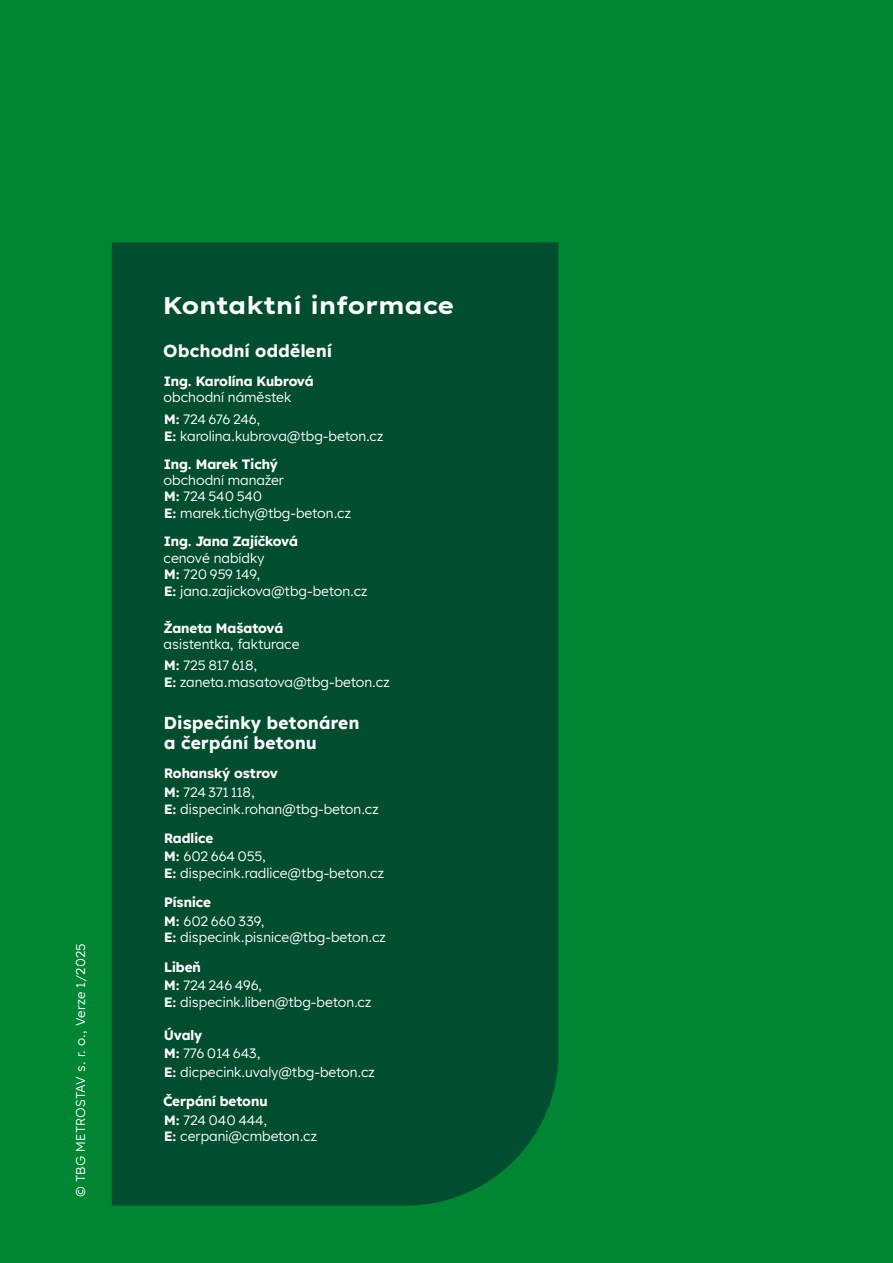
<style>
.page{position:relative;width:893px;height:1263px;background:#008533}
.page>*{position:absolute;margin:0;border:0;box-sizing:border-box;transform-origin:0 0}
.t1{font:700 24px "Lexend Exa HM";letter-spacing:.03em;color:#fff}
.t2{font:700 17.25px/19.8px "Lexend HM";letter-spacing:.02em;color:#fff}
.t3{font:13.5px/16.5px "Lexend HM";color:#fff}
.t4{font:700 13.5px/18.6px "Lexend HM";color:#fff}
.t5{font:12.75px "Lexend HM";letter-spacing:.01em;color:#fff}
.s1{font-weight:700}
.s2{font-weight:400}
</style>
<div class="page">
<div style="left:112px;top:242px;width:446px;height:963px;background:#014d2f"></div>
<p class="t5" style="left:71px;top:1197px;width:255px;rotate:-90deg">© TBG METROSTAV s. r. o., Verze 1/2025</p>
<h1 class="t1" style="left:163px;top:287px;width:292px">Kontaktní informace</h1>
<p class="t2" style="left:163px;top:340px;width:170px">Obchodní oddělení</p>
<p class="t4" style="left:164px;top:371px;width:151px">Ing. Karolína Kubrová</p>
<p class="t3" style="left:164px;top:385px;width:129px;line-height:22.5px">obchodní náměstek<br><span class="s1">M:</span> 724 676 246,</p>
<p class="t3" style="left:164px;top:421px;width:221px;line-height:28.5px"><span class="s1">E:</span> karolina.kubrova@tbg-beton.cz<br><span class="s1">Ing. Marek Tichý</span></p>
<p class="t3" style="left:164px;top:471px;width:189px">obchodní manažer<br><span class="s1">M:</span> 724 540 540<br><span class="s1">E:</span> marek.tichy@tbg-‑ beton.cz</p>
<p class="t4" style="left:164px;top:531px;width:135px">Ing. Jana Zajíčková</p>
<p class="t3" style="left:164px;top:549px;width:205px">cenové nabídky<br><span class="s1">M:</span> 720 959 149,<br><span class="s1">E:</span> jana.zajickova@tbg-beton.cz</p>
<p class="t4" style="left:164px;top:618px;width:121px">Žaneta Mašatová</p>
<p class="t3" style="left:164px;top:633px;width:137px;line-height:20.7px">asistentka, fakturace<br><span class="s1">M:</span> 725 817 618,</p>
<p class="t3" style="left:164px;top:673px;width:227px"><span class="s1">E:</span> zaneta.masatova@tbg-‑beton.cz</p>
<p class="t2" style="left:164px;top:712px;width:197px">Dispečinky betonáren a čerpání betonu</p>
<p class="t4" style="left:164px;top:763px;width:115px">Rohanský ostrov<br>M: <span class="s2">724 371 118,</span></p>
<p class="t3" style="left:164px;top:793px;width:216px;line-height:29.2px"><span class="s1">E:</span> dispecink.rohan@tbg-‑beton.cz<br><span class="s1">Radlice</span></p>
<p class="t3" style="left:164px;top:847px;width:222px"><span class="s1">M:</span> 602 664 055,<br><span class="s1">E:</span> dispecink.radlice@tbg-‑beton.cz</p>
<p class="t3" style="left:164px;top:892px;width:102px;line-height:18.6px"><span class="s1">Písnice<br>M:</span> 602 660 339,</p>
<p class="t3" style="left:164px;top:922px;width:223px;line-height:29.2px"><span class="s1">E:</span> dispecink.pisnice@tbg-‑beton.cz<br><span class="s1">Libeň</span></p>
<p class="t3" style="left:164px;top:976px;width:209px"><span class="s1">M:</span> 724 246 496,<br><span class="s1">E:</span> dispecink.liben@tbg-‑beton.cz</p>
<p class="t3" style="left:164px;top:1025px;width:212px;line-height:18.6px"><span class="s1">Úvaly<br>M:</span> 776 014 643,<br><span class="s1">E:</span> dicpecink.uvaly@tbg-beton.cz</p>
<p class="t4" style="left:163px;top:1091px;width:106px">Čerpání betonu<br>M: <span class="s2">724 040 444,</span></p>
<p class="t3" style="left:164px;top:1127px;width:154px"><span class="s1">E:</span> cerpani@cmbeton.cz</p>
</div>
